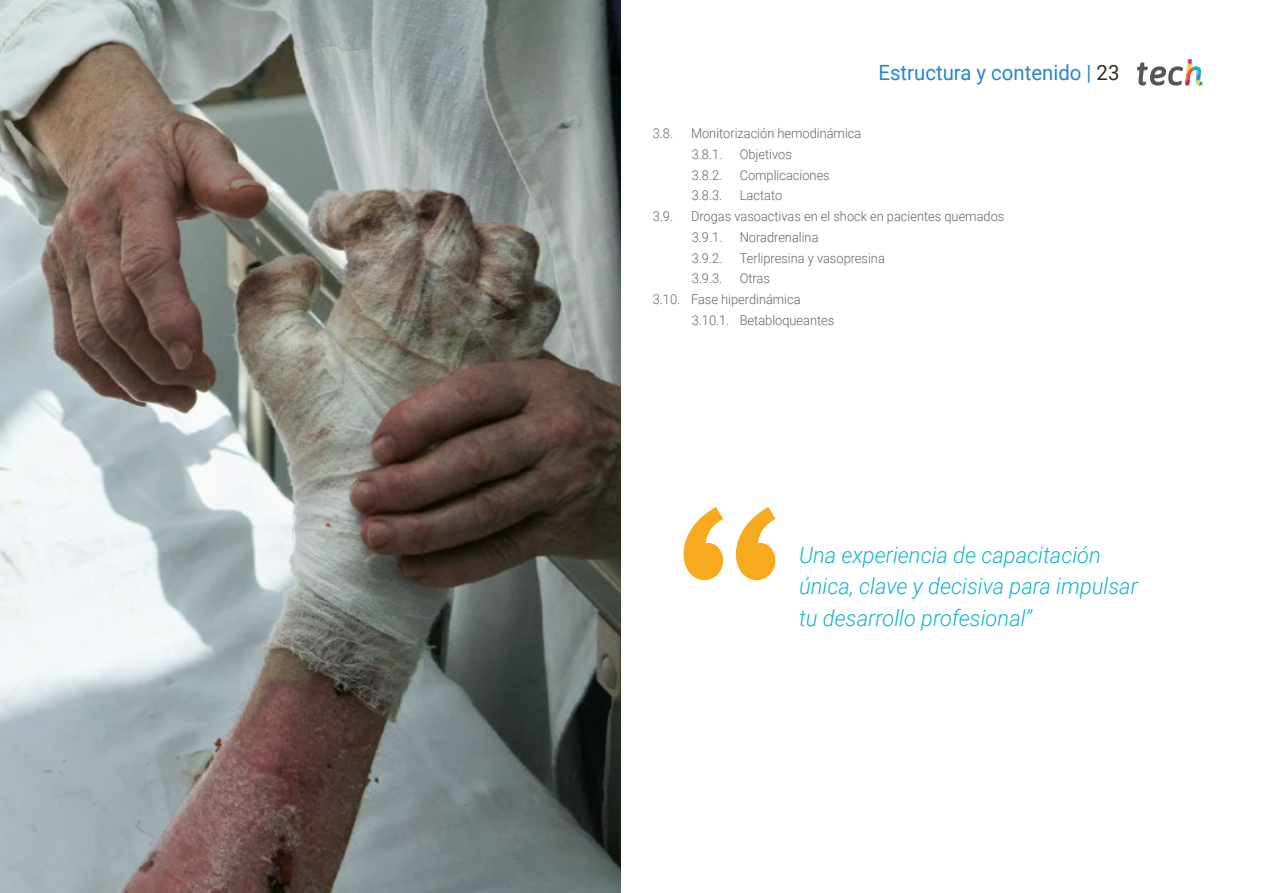
<style>
.page{position:relative;width:1263px;height:893px;background:#fff}
.page>*{position:absolute;margin:0;border:0;box-sizing:border-box;transform-origin:0 0}
.t1{font:italic 300 22.5px/31.5px "Roboto";color:#0fb6cf}
.t2{font:21px "Roboto";color:#2488c9}
.t3{font:300 13.5px/20.7px "Roboto";color:#61646a;scale:.95 1}
.s1{color:#312e20}
</style>
<div class="page">
<img style="left:0;top:0;width:621px;height:893px">
<svg style="left:683px;top:507px;width:93px;height:73px"></svg>
<svg style="left:1137px;top:59px;width:65px;height:27px"></svg>
<p class="t3" style="left:653px;top:122px;width:23px">3.8.</p>
<p class="t3" style="left:691px;top:122px;width:181px">Monitorización hemodinámica<br>3.8.1.</p>
<p class="t3" style="left:740px;top:143px;width:56px">Objetivos</p>
<p class="t3" style="left:692px;top:164px;width:34px">3.8.2.</p>
<p class="t3" style="left:740px;top:164px;width:96px">Complicaciones</p>
<p class="t3" style="left:692px;top:185px;width:34px">3.8.3.</p>
<p class="t3" style="left:740px;top:185px;width:46px">Lactato</p>
<h2 class="t2" style="left:878px;top:57px;width:242px">Estructura y contenido | <span class="s1">23</span></h2>
<p class="t3" style="left:653px;top:205px;width:23px">3.9.</p>
<p class="t3" style="left:691px;top:205px;width:331px">Drogas vasoactivas en el shock en pacientes quemados<br>3.9.1.</p>
<p class="t3" style="left:740px;top:226px;width:84px">Noradrenalina</p>
<p class="t3" style="left:692px;top:247px;width:34px">3.9.2.</p>
<p class="t3" style="left:740px;top:247px;width:154px">Terlipresina y vasopresina</p>
<p class="t3" style="left:692px;top:268px;width:34px">3.9.3.</p>
<p class="t3" style="left:740px;top:268px;width:33px">Otras</p>
<p class="t3" style="left:653px;top:288px;width:157px">3.10. Fase hiperdinámica</p>
<p class="t3" style="left:692px;top:309px;width:152px">3.10.1. Betabloqueantes</p>
<h1 class="t1" style="left:799px;top:538px;width:340px">Una experiencia de capacitación única, clave y decisiva para impulsar tu desarrollo profesional”</h1>
</div>
